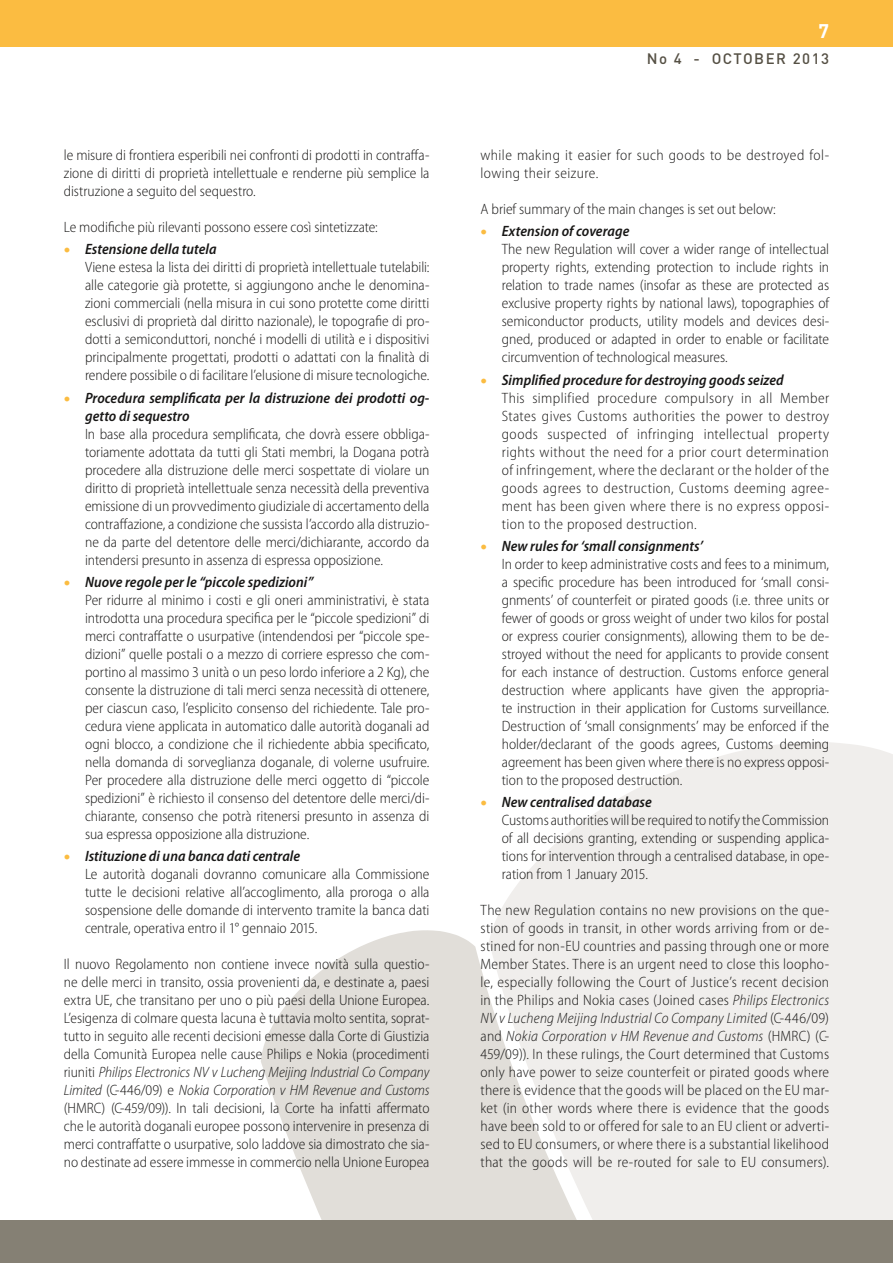
<style>
.page{position:relative;width:893px;height:1263px;background:#fff}
.page>*{position:absolute;margin:0;border:0;box-sizing:border-box;transform-origin:0 0}
.t1{font:700 19.5px "DIN";color:#fff}
.t2{font:300 semi-condensed 15px/18px "Myriad Pro";color:#181716}
.t3{font:300 semi-condensed 15px/18px "Myriad Pro";letter-spacing:.03em;color:#181716}
.t4{font:italic 600 semi-condensed 15px/18px "Myriad Pro";letter-spacing:.005em;color:#181716}
.t5{font:500 15px "DIN";letter-spacing:.1em;color:#555044}
.s1{font-size:27px;color:#fbbc41}
.s2{font-weight:600;font-style:italic}
.s3{font-weight:300;font-style:normal;font-size:27px;color:#fbbc41}
.s4{font-style:italic}
</style>
<div class="page">
<svg style="left:261px;top:930px;width:228px;height:290px;fill:#e1ded9"></svg>
<svg style="left:489px;top:742px;width:404px;height:478px;background:#f0efed"></svg>
<div style="left:0;top:0;width:893px;height:47px;background:#fbbc41"></div>
<div style="left:0;top:1220px;width:893px;height:43px;background:#858074"></div>
<p class="t2" style="left:64px;top:146px;width:367px;text-align:justify">le misure di frontiera esperibili nei confronti di prodotti in contraffa&shy;zione di diritti di proprietà intellettuale e renderne più semplice la distruzione a seguito del sequestro.</p>
<p class="t2" style="left:64px;top:218px;width:316px">Le modifiche più rilevanti possono essere così sintetizzate:</p>
<p class="t2" style="left:85px;top:240px;width:346px;text-indent:-21px"><span class="s1">•</span> <span class="s2">Estensione della tutela<br></span>Viene estesa la lista dei diritti di proprietà intellettuale tutelabili: alle categorie già protette, si aggiungono anche le denomina&shy;zioni commerciali (nella misura in cui sono protette come diritti esclusivi di proprietà dal diritto nazionale), le topografie di pro&shy;dotti a semiconduttori, nonché i modelli di utilità e i dispositivi principalmente progettati, prodotti o adattati con la finalità di rendere possibile o di facilitare l’elusione di misure tecnologiche.</p>
<p class="t4" style="left:85px;top:388px;width:346px;text-indent:-21px"><span class="s3">•</span> Procedura semplificata per la distruzione dei prodotti og&shy;getto di sequestro</p>
<p class="t2" style="left:85px;top:424px;width:346px;text-align:justify">In base alla procedura semplificata, che dovrà essere obbliga&shy;toriamente adottata da tutti gli Stati membri, la Dogana potrà procedere alla distruzione delle merci sospettate di violare un diritto di proprietà intellettuale senza necessità della preventiva emissione di un provvedimento giudiziale di accertamento della contraffazione, a condizione che sussista l’accordo alla distruzio&shy;ne da parte del detentore delle merci/dichiarante, accordo da intendersi presunto in assenza di espressa opposizione.</p>
<p class="t2" style="left:85px;top:573px;width:346px;text-indent:-21px"><span class="s1">•</span> <span class="s2">Nuove regole per le “piccole spedizioni”<br></span>Per ridurre al minimo i costi e gli oneri amministrativi, è stata introdotta una procedura specifica per le “piccole spedizioni” di merci contraffatte o usurpative (intendendosi per “piccole spe&shy;dizioni” quelle postali o a mezzo di corriere espresso che com&shy;portino al massimo 3 unità o un peso lordo inferiore a 2 Kg), che consente la distruzione di tali merci senza necessità di ottenere, per ciascun caso, l’esplicito consenso del richiedente. Tale pro&shy;cedura viene applicata in automatico dalle autorità doganali ad ogni blocco, a condizione che il richiedente abbia specificato, nella domanda di sorveglianza doganale, di volerne usufruire.<br>Per procedere alla distruzione delle merci oggetto di “piccole spedizioni” è richiesto il consenso del detentore delle merci/di&shy;chiarante, consenso che potrà ritenersi presunto in assenza di sua espressa opposizione alla distruzione.</p>
<p class="t2" style="left:85px;top:847px;width:346px;text-indent:-21px"><span class="s1">•</span> <span class="s2">Istituzione di una banca dati centrale<br></span>Le autorità doganali dovranno comunicare alla Commissione tutte le decisioni relative all’accoglimento, alla proroga o alla sospensione delle domande di intervento tramite la banca dati centrale, operativa entro il 1° gennaio 2015.</p>
<p class="t2" style="left:64px;top:955px;width:367px;text-align:justify">Il nuovo Regolamento non contiene invece novità sulla questio&shy;ne delle merci in transito, ossia provenienti da, e destinate a, paesi extra UE, che transitano per uno o più paesi della Unione Europea.<br>L’esigenza di colmare questa lacuna è tuttavia molto sentita, soprat&shy;tutto in seguito alle recenti decisioni emesse dalla Corte di Giustizia della Comunità Europea nelle cause Philips e Nokia (procedimenti riuniti <span class="s4">Philips Electronics NV v Lucheng Meijing Industrial Co Company Limited</span> (C-446/09) e <span class="s4">Nokia Corporation v HM Revenue and Customs </span>(HMRC) (C-459/09)). In tali decisioni, la Corte ha infatti affermato che le autorità doganali europee possono intervenire in presenza di merci contraffatte o usurpative, solo laddove sia dimostrato che sia&shy;no destinate ad essere immesse in commercio nella Unione Europea</p>
<h1 class="t1" style="left:819px;top:18px;width:12px">7</h1>
<p class="t5" style="left:647px;top:49px;width:184px">No 4 - OCTOBER 2013</p>
<p class="t3" style="left:480px;top:146px;width:350px">while making it easier for such goods to be destroyed fol&shy;lowing their seizure.</p>
<p class="t2" style="left:480px;top:200px;width:297px">A brief summary of the main changes is set out below:</p>
<p class="t2" style="left:502px;top:222px;width:329px;text-indent:-21px"><span class="s1">•</span> <span class="s2">Extension of coverage<br></span>The new Regulation will cover a wider range of intellectual property rights, extending protection to include rights in relation to trade names (insofar as these are protected as exclusive property rights by national laws), topographies of semiconductor products, utility models and devices desi&shy;gned, produced or adapted in order to enable or facilitate circumvention of technological measures.</p>
<p class="t3" style="left:502px;top:370px;width:329px;text-indent:-21px"><span class="s1">•</span> <span class="s2">Simplified procedure for destroying goods seized<br></span>This simplified procedure compulsory in all Member States gives Customs authorities the power to destroy goods suspected of infringing intellectual property rights without the need for a prior court determination of infringement, where the declarant or the holder of the goods agrees to destruction, Customs deeming agree&shy;ment has been given where there is no express opposi&shy;tion to the proposed destruction.</p>
<p class="t2" style="left:502px;top:537px;width:329px;text-indent:-21px"><span class="s1">•</span> <span class="s2">New rules for ‘small consignments’<br></span>In order to keep administrative costs and fees to a minimum, a specific procedure has been introduced for ‘small consi&shy;gnments’ of counterfeit or pirated goods (i.e. three units or fewer of goods or gross weight of under two kilos for postal or express courier consignments), allowing them to be de&shy;stroyed without the need for applicants to provide consent for each instance of destruction. Customs enforce general destruction where applicants have given the appropria&shy;te instruction in their application for Customs surveillance.<br>Destruction of ‘small consignments’ may be enforced if the holder/declarant of the goods agrees, Customs deeming agreement has been given where there is no express opposi&shy;tion to the proposed destruction.</p>
<p class="t2" style="left:502px;top:793px;width:329px;text-indent:-21px"><span class="s1">•</span> <span class="s2">New centralised database<br></span>Customs authorities will be required to notify the Commission of all decisions granting, extending or suspending applica&shy;tions for intervention through a centralised database, in ope&shy;ration from 1 January 2015.</p>
<p class="t2" style="left:480px;top:901px;width:350px;text-align:justify">The new Regulation contains no new provisions on the que&shy;stion of goods in transit, in other words arriving from or de&shy;stined for non-EU countries and passing through one or more Member States. There is an urgent need to close this loopho&shy;le, especially following the Court of Justice’s recent decision in the Philips and Nokia cases (Joined cases <span class="s4">Philips Electronics NV v Lucheng Meijing Industrial Co Company Limited</span> (C-446/09) and <span class="s4">Nokia Corporation v HM Revenue and Customs</span> (HMRC) (C-459/09)). In these rulings, the Court determined that Customs only have power to seize counterfeit or pirated goods where there is evidence that the goods will be placed on the EU mar&shy;ket (in other words where there is evidence that the goods have been sold to or offered for sale to an EU client or adverti&shy;sed to EU consumers, or where there is a substantial likelihood that the goods will be re-routed for sale to EU consumers).</p>
</div>
